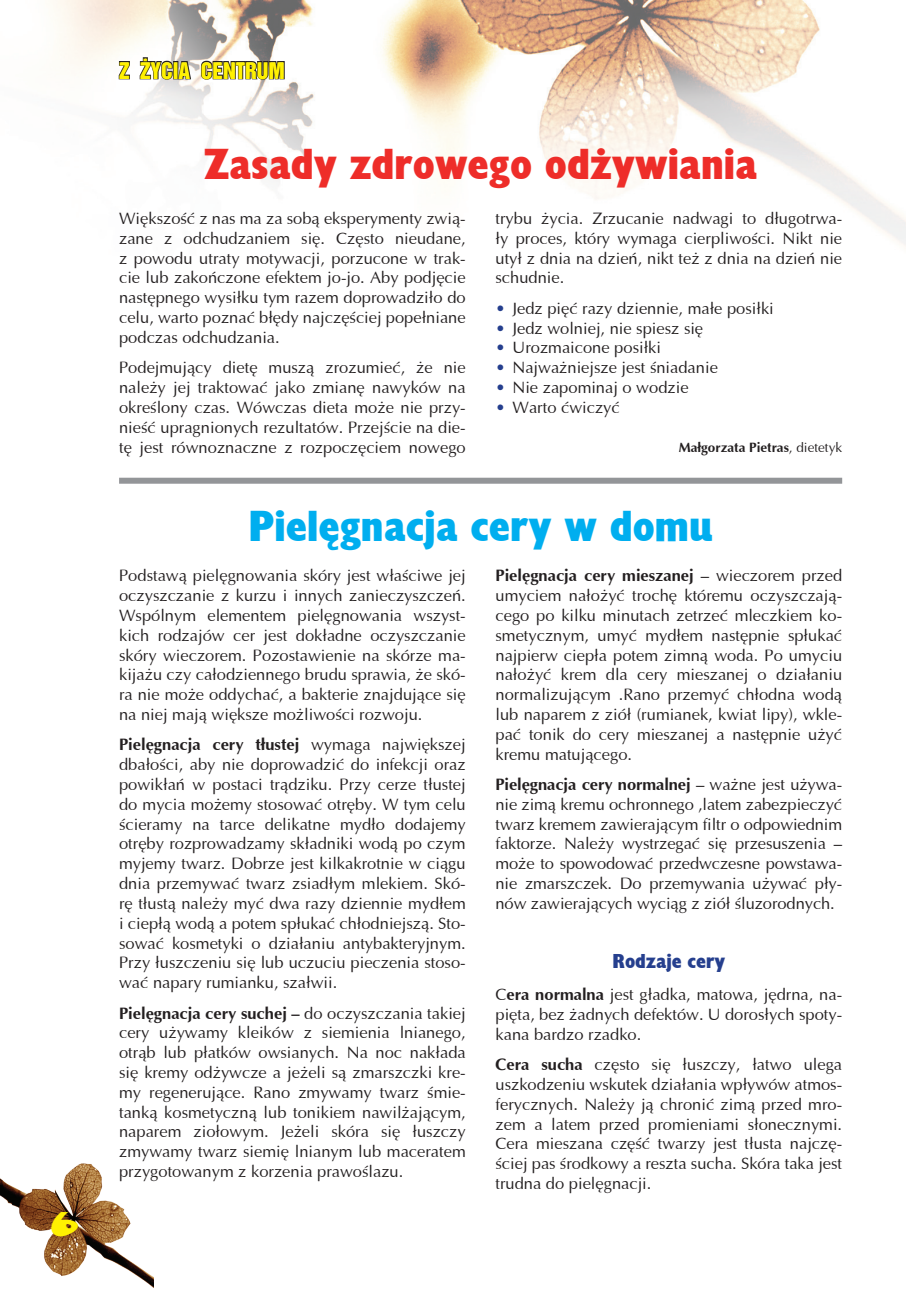
<style>
.page{position:relative;width:906px;height:1289px;background:#fff}
.page>*{position:absolute;margin:0;border:0;box-sizing:border-box;transform-origin:0 0}
.t1{font:900 42px "EFN Gilead";color:#ee2d29}
.t2{font:900 42px "EFN Gilead";color:#00aeef}
.t3{font:30px "FL Jazzowy Gruby";color:#fff101}
.t4{font:21px "Switzerland Inserat Plain PL";color:#fff101}
.t5{font:900 19.5px "EFN Gilead";color:#253f8e}
.t6{font:16.5px/19.8px "Ottawa";color:#231f20;text-align:justify}
.t7{font:700 13.5px "Ottawa";color:#231f20}
.s1{color:#253f8e}
.s2{font-weight:400}
.s3{font-weight:700}
</style>
<div class="page">
<img style="left:0;top:1163px;width:153px;height:125px">
<img style="left:52px;top:0;width:854px;height:247px">
<svg style="left:118px;top:60px;width:13px;height:20px"></svg>
<svg style="left:139px;top:56px;width:53px;height:25px"></svg>
<svg style="left:200px;top:47px;width:85px;height:47px"></svg>
<div style="left:119px;top:477px;width:723px;height:6px;background:#939598"></div>
<h2 class="t3" style="left:51px;top:1206px;width:28px">6</h2>
<p class="t4" style="left:119px;top:58px;width:167px">Z ŻYCIA CENTRUM</p>
<h1 class="t1" style="left:204px;top:137px;width:554px">Zasady zdrowego odżywiania</h1>
<p class="t6" style="left:119px;top:208px;width:348px">Większość z nas ma za sobą eksperymenty zwią&shy;zane z odchudzaniem się. Często nieudane, z powodu utraty motywacji, porzucone w trak&shy;cie lub zakończone efektem jo-jo. Aby podjęcie następnego wysiłku tym razem doprowadziło do celu, warto poznać błędy najczęściej popełniane podczas odchudzania.</p>
<p class="t6" style="left:119px;top:358px;width:348px">Podejmujący dietę muszą zrozumieć, że nie należy jej traktować jako zmianę nawyków na określony czas. Wówczas dieta może nie przy&shy;nieść upragnionych rezultatów. Przejście na die&shy;tę jest równoznaczne z rozpoczęciem nowego</p>
<p class="t6" style="left:495px;top:208px;width:348px">trybu życia. Zrzucanie nadwagi to długotrwa&shy;ły proces, który wymaga cierpliwości. Nikt nie utył z dnia na dzień, nikt też z dnia na dzień nie schudnie.</p>
<p class="t6" style="left:495px;top:298px;width:280px"><span class="s1">•</span> Jedz pięć razy dziennie, małe posiłki</p>
<p class="t6" style="left:495px;top:318px;width:209px"><span class="s1">•</span> Jedz wolniej, nie spiesz się</p>
<p class="t6" style="left:495px;top:338px;width:167px"><span class="s1">•</span> Urozmaicone posiłki</p>
<p class="t6" style="left:495px;top:358px;width:224px"><span class="s1">•</span> Najważniejsze jest śniadanie</p>
<p class="t6" style="left:495px;top:377px;width:195px"><span class="s1">•</span> Nie zapominaj o wodzie</p>
<p class="t6" style="left:495px;top:397px;width:126px"><span class="s1">•</span> Warto ćwiczyć</p>
<p class="t7" style="left:678px;top:439px;width:165px">Małgorzata Pietras<span class="s2">, dietetyk</span></p>
<h1 class="t2" style="left:248px;top:499px;width:466px">Pielęgnacja cery w domu</h1>
<p class="t6" style="left:119px;top:566px;width:348px">Podstawą pielęgnowania skóry jest właściwe jej oczyszczanie z kurzu i innych zanieczyszczeń.<br>Wspólnym elementem pielęgnowania wszyst&shy;kich rodzajów cer jest dokładne oczyszczanie skóry wieczorem. Pozostawienie na skórze ma&shy;kijażu czy całodziennego brudu sprawia, że skó&shy;ra nie może oddychać, a bakterie znajdujące się na niej mają większe możliwości rozwoju.</p>
<p class="t6" style="left:119px;top:735px;width:348px"><span class="s3">Pielęgnacja cery tłustej</span> wymaga największej dbałości, aby nie doprowadzić do infekcji oraz powikłań w postaci trądziku. Przy cerze tłustej do mycia możemy stosować otręby. W tym celu ścieramy na tarce delikatne mydło dodajemy otręby rozprowadzamy składniki wodą po czym myjemy twarz. Dobrze jest kilkakrotnie w ciągu dnia przemywać twarz zsiadłym mlekiem. Skó&shy;rę tłustą należy myć dwa razy dziennie mydłem i ciepłą wodą a potem spłukać chłodniejszą. Sto&shy;sować kosmetyki o działaniu antybakteryjnym.<br>Przy łuszczeniu się lub uczuciu pieczenia stoso&shy;wać napary rumianku, szałwii.</p>
<p class="t6" style="left:119px;top:1003px;width:348px"><span class="s3">Pielęgnacja cery suchej –</span> do oczyszczania takiej cery używamy kleików z siemienia lnianego, otrąb lub płatków owsianych. Na noc nakłada się kremy odżywcze a jeżeli są zmarszczki kre&shy;my regenerujące. Rano zmywamy twarz śmie&shy;tanką kosmetyczną lub tonikiem nawilżającym, naparem ziołowym. Jeżeli skóra się łuszczy zmywamy twarz siemię lnianym lub maceratem przygotowanym z korzenia prawoślazu.</p>
<p class="t6" style="left:495px;top:566px;width:348px"><span class="s3">Pielęgnacja cery mieszanej</span> – wieczorem przed umyciem nałożyć trochę któremu oczyszczają&shy;cego po kilku minutach zetrzeć mleczkiem ko&shy;smetycznym, umyć mydłem następnie spłukać najpierw ciepła potem zimną woda. Po umyciu nałożyć krem dla cery mieszanej o działaniu normalizującym .Rano przemyć chłodna wodą lub naparem z ziół (rumianek, kwiat lipy), wkle&shy;pać tonik do cery mieszanej a następnie użyć kremu matującego.</p>
<p class="t6" style="left:495px;top:774px;width:348px"><span class="s3">Pielęgnacja cery normalnej</span> – ważne jest używa&shy;nie zimą kremu ochronnego ,latem zabezpieczyć twarz kremem zawierającym filtr o odpowiednim faktorze. Należy wystrzegać się przesuszenia – może to spowodować przedwczesne powstawa&shy;nie zmarszczek. Do przemywania używać pły&shy;nów zawierających wyciąg z ziół śluzorodnych.</p>
<p class="t5" style="left:612px;top:948px;width:114px">Rodzaje cery</p>
<p class="t6" style="left:495px;top:984px;width:348px">C<span class="s3">era normalna</span> jest gładka, matowa, jędrna, na&shy;pięta, bez żadnych defektów. U dorosłych spoty&shy;kana bardzo rzadko.</p>
<p class="t6" style="left:495px;top:1054px;width:348px"><span class="s3">Cera sucha</span> często się łuszczy, łatwo ulega uszkodzeniu wskutek działania wpływów atmos&shy;ferycznych. Należy ją chronić zimą przed mro&shy;zem a latem przed promieniami słonecznymi.<br>Cera mieszana część twarzy jest tłusta najczę&shy;ściej pas środkowy a reszta sucha. Skóra taka jest trudna do pielęgnacji.</p>
</div>
